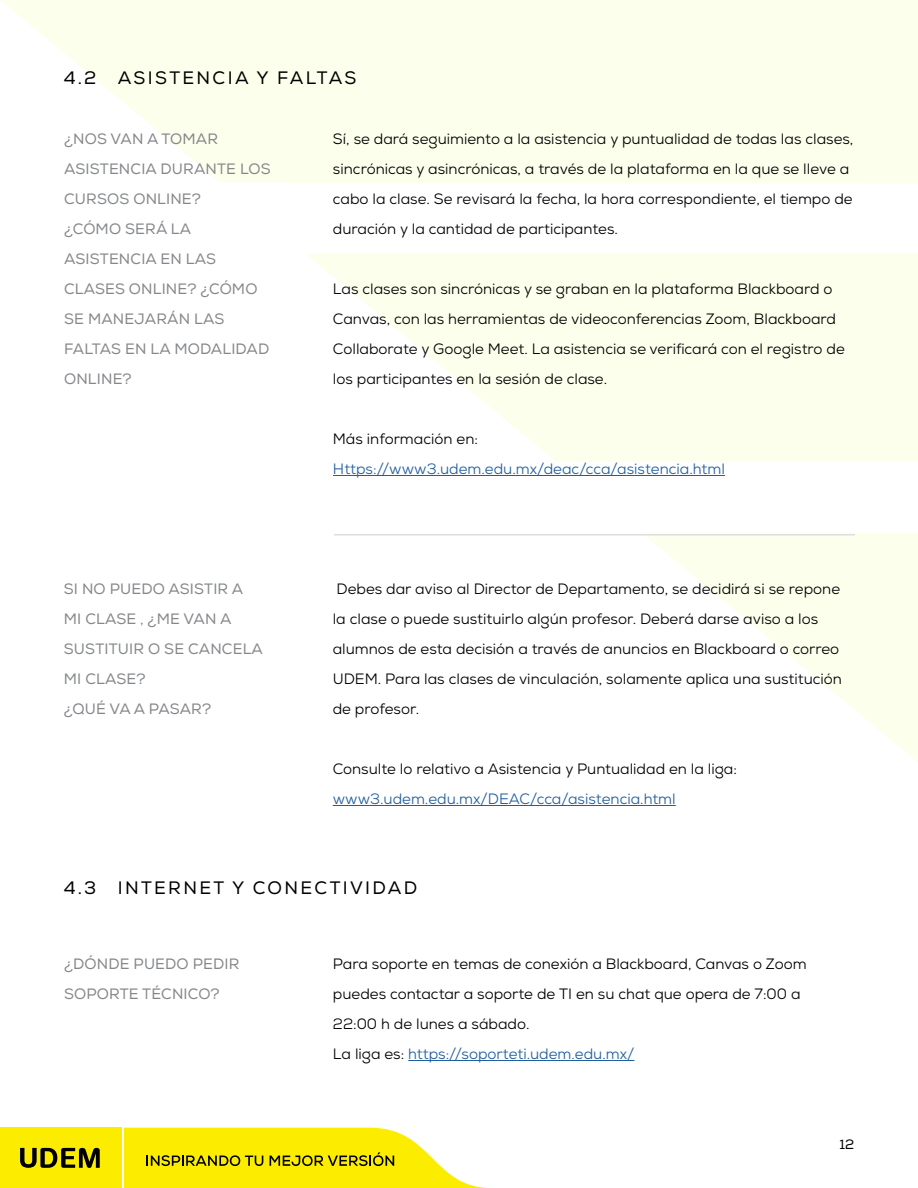
<style>
.page{position:relative;width:918px;height:1188px;background:#fff}
.page>*{position:absolute;margin:0;border:0;box-sizing:border-box;transform-origin:0 0}
.t1{font:18px "Nexa";letter-spacing:.13em;color:#000}
.t2{font:15px/30px "Nexa";color:#000}
.t3{font:15px/30px "Nexa";letter-spacing:.01em;color:#85878a}
.t4{font:15px "Nexa";color:#215e9e}
.t5{font:13.5px "Nexa";color:#000}
.s1{color:#215e9e}
</style>
<div class="page">
<svg style="left:642px;top:533px;width:276px;height:229px"></svg>
<svg style="left:306px;top:254px;width:612px;height:207px;fill:#fdffed"></svg>
<svg style="left:1px;top:0;width:917px;height:184px;background:#fdffef"></svg>
<svg style="left:124px;top:1128px;width:366px;height:60px"></svg>
<div style="left:0;top:1127px;width:121px;height:61px;background:#fced00"></div>
<svg style="left:20px;top:1148px;width:80px;height:20px"></svg>
<hr style="left:333px;top:805px;width:343px;height:1px;background:#215e9e">
<hr style="left:334px;top:534px;width:521px;height:2px;background:#dcddde">
<hr style="left:333px;top:475px;width:392px;height:1px;background:#215e9e">
<hr style="left:408px;top:1060px;width:226px;height:1px;background:#215e9e">
<p class="t1" style="left:64px;top:67px;width:294px">4.2 ASISTENCIA Y FALTAS</p>
<p class="t3" style="left:64px;top:124px;width:208px">¿NOS VAN A TOMAR<br>ASISTENCIA DURANTE LOS<br>CURSOS ONLINE?<br>¿CÓMO SERÁ LA<br>ASISTENCIA EN LAS<br>CLASES ONLINE? ¿CÓMO<br>SE MANEJARÁN LAS<br>FALTAS EN LA MODALIDAD<br>ONLINE?</p>
<p class="t2" style="left:333px;top:124px;width:522px">Sí, se dará seguimiento a la asistencia y puntualidad de todas las clases, sincrónicas y asincrónicas, a través de la plataforma en la que se lleve a cabo la clase. Se revisará la fecha, la hora correspondiente, el tiempo de duración y la cantidad de participantes.</p>
<p class="t2" style="left:333px;top:274px;width:513px">Las clases son sincrónicas y se graban en la plataforma Blackboard o Canvas, con las herramientas de videoconferencias Zoom, Blackboard Collaborate y Google Meet. La asistencia se verificará con el registro de los participantes en la sesión de clase.</p>
<p class="t2" style="left:333px;top:424px;width:147px">Más información en:</p>
<p class="t4" style="left:333px;top:459px;width:393px">Https://www3.udem.edu.mx/deac/cca/asistencia.html</p>
<p class="t3" style="left:64px;top:574px;width:201px">SI NO PUEDO ASISTIR A<br>MI CLASE , ¿ME VAN A<br>SUSTITUIR O SE CANCELA<br>MI CLASE?<br>¿QUÉ VA A PASAR?</p>
<p class="t2" style="left:333px;top:574px;width:511px">Debes dar aviso al Director de Departamento, se decidirá si se repone la clase o puede sustituirlo algún profesor. Deberá darse aviso a los alumnos de esta decisión a través de anuncios en Blackboard o correo UDEM. Para las clases de vinculación, solamente aplica una sustitución de profesor.</p>
<p class="t2" style="left:333px;top:754px;width:406px">Consulte lo relativo a Asistencia y Puntualidad en la liga:</p>
<p class="t4" style="left:333px;top:789px;width:345px">www3.udem.edu.mx/DEAC/cca/asistencia.html</p>
<p class="t1" style="left:64px;top:877px;width:355px">4.3 INTERNET Y CONECTIVIDAD</p>
<p class="t3" style="left:64px;top:949px;width:177px">¿DÓNDE PUEDO PEDIR<br>SOPORTE TÉCNICO?</p>
<p class="t2" style="left:333px;top:949px;width:475px">Para soporte en temas de conexión a Blackboard, Canvas o Zoom puedes contactar a soporte de TI en su chat que opera de 7:00 a 22:00 h de lunes a sábado.<br>La liga es: <span class="s1">https://soporteti.udem.edu.mx/</span></p>
<p class="t5" style="left:839px;top:1136px;width:16px">12</p>
</div>
